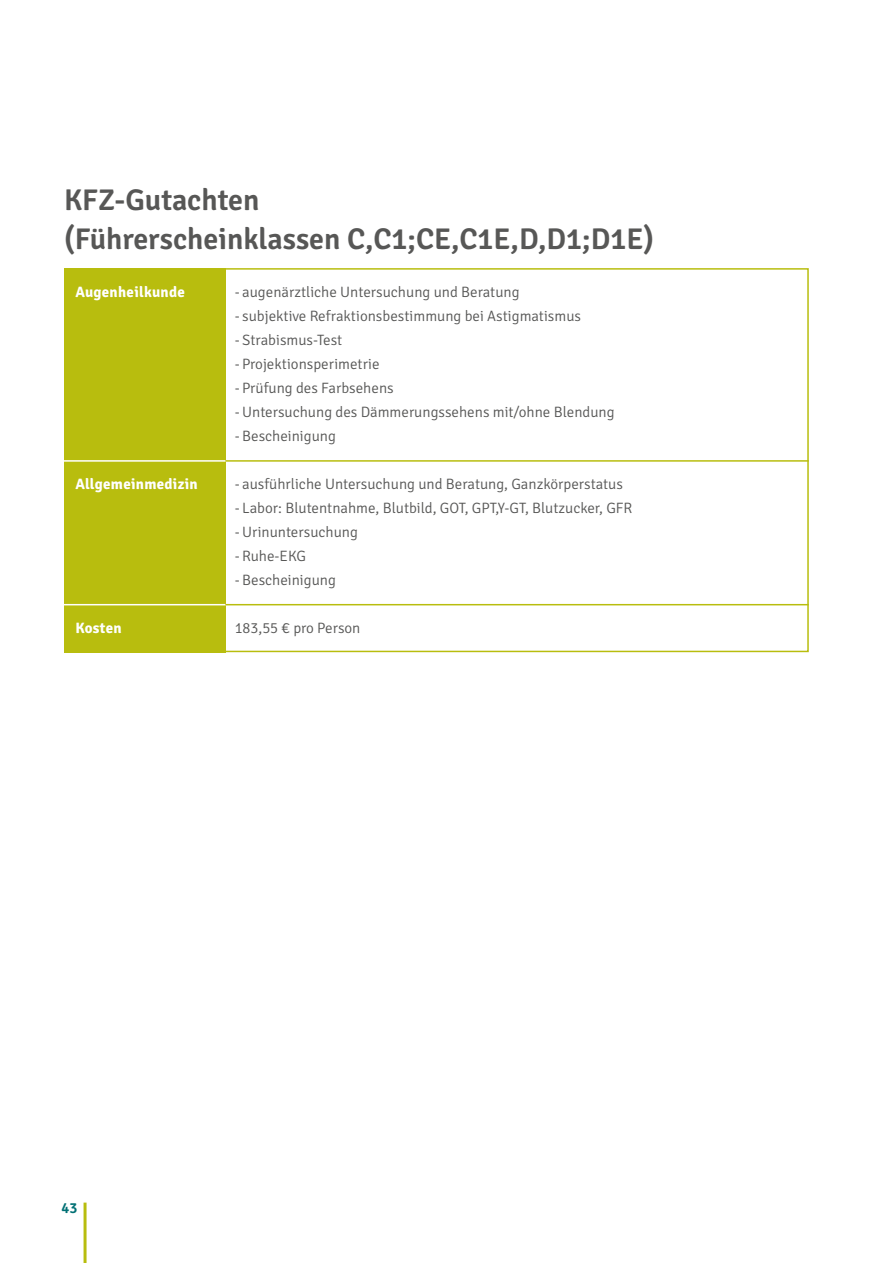
<style>
.page{position:relative;width:893px;height:1263px;background:#fff}
.page>*{position:absolute;margin:0;border:0;box-sizing:border-box;transform-origin:0 0}
.t1{font:600 30px/39px "Signika";color:#575756}
.t2{font:300 15px "Signika";color:#575756}
.t3{font:700 15px "Signika";letter-spacing:.02em;color:#fff}
.t4{font:600 15px "Signika";color:#007074}
</style>
<div class="page">
<hr style="left:84px;top:1202px;width:3px;height:61px;background:#b8bd0e">
<div style="left:213px;top:268px;width:596px;height:384px;border:2px solid #b8bd0e"></div>
<div style="left:64px;top:268px;width:161px;height:384px;background:#b8bd0e"></div>
<hr style="left:62px;top:604px;width:176px;height:1px;background:#fff">
<hr style="left:225px;top:604px;width:584px;height:1px;background:#b8bd0e">
<hr style="left:62px;top:460px;width:176px;height:2px;background:#fff">
<hr style="left:225px;top:460px;width:584px;height:2px;background:#b8bd0e">
<h1 class="t1" style="left:64px;top:180px;width:592px">KFZ-Gutachten<br>(Führerscheinklassen C,C1;CE,C1E,D,D1;D1E)</h1>
<p class="t3" style="left:75px;top:283px;width:111px">Augenheilkunde</p>
<p class="t2" style="left:235px;top:283px;width:286px">- augenärztliche Untersuchung und Beratung</p>
<p class="t2" style="left:235px;top:307px;width:348px">- subjektive Refraktionsbestimmung bei Astigmatismus</p>
<p class="t2" style="left:235px;top:331px;width:109px">- Strabismus-Test</p>
<p class="t2" style="left:235px;top:355px;width:146px">- Projektionsperimetrie</p>
<p class="t2" style="left:235px;top:379px;width:161px">- Prüfung des Farbsehens</p>
<p class="t2" style="left:235px;top:403px;width:381px">- Untersuchung des Dämmerungssehens mit/ohne Blendung</p>
<p class="t2" style="left:235px;top:427px;width:103px">- Bescheinigung</p>
<p class="t2" style="left:235px;top:475px;width:390px">- ausführliche Untersuchung und Beratung, Ganzkörperstatus</p>
<p class="t2" style="left:235px;top:499px;width:399px">- Labor: Blutentnahme, Blutbild, GOT, GPT,Y-GT, Blutzucker, GFR</p>
<p class="t2" style="left:235px;top:523px;width:125px">- Urinuntersuchung</p>
<p class="t2" style="left:235px;top:547px;width:73px">- Ruhe-EKG</p>
<p class="t2" style="left:235px;top:571px;width:103px">- Bescheinigung</p>
<p class="t2" style="left:235px;top:619px;width:127px">183,55 € pro Person</p>
<p class="t3" style="left:75px;top:475px;width:124px">Allgemeinmedizin</p>
<p class="t3" style="left:75px;top:619px;width:48px">Kosten</p>
<p class="t4" style="left:61px;top:1199px;width:17px">43</p>
</div>
